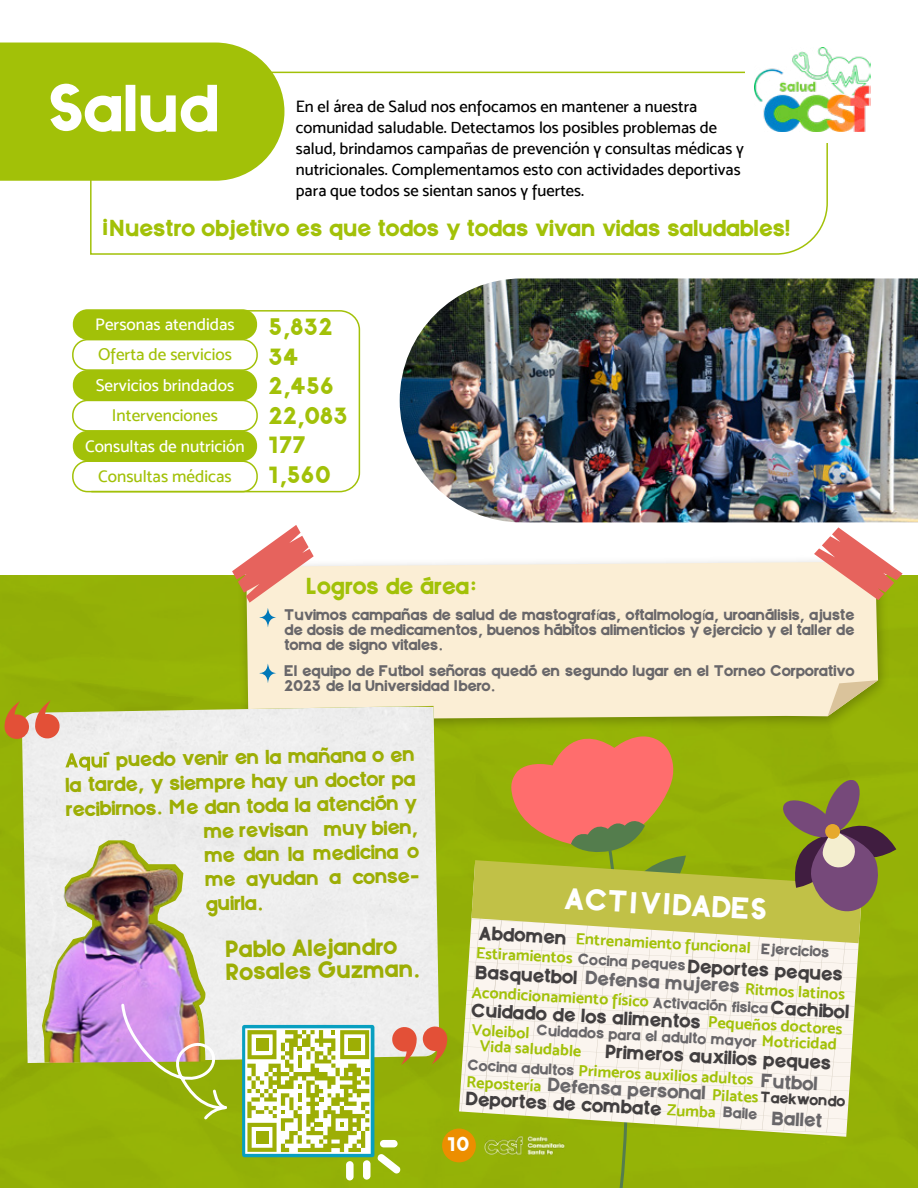
<style>
.page{position:relative;width:918px;height:1188px;background:#fff}
.page>*{position:absolute;margin:0;border:0;box-sizing:border-box;transform-origin:0 0}
.t1{font:64.65px "Bonkers";color:#fff}
.t2{font:29.4px "Bonkers";color:#fff}
.t3{font:23.25px/29.5px "Bonkers";color:#a2c108}
.t4{font:22.8px/22.8px "Bonkers";color:#9dae05}
.t5{font:22.5px "Bonkers";color:#a2c108}
.t6{font:19.8px "Bonkers";color:#9dae05}
.t7{font:19.5px "Bonkers";color:#fff}
.t8{font:18.75px "Bonkers";color:#423f40}
.t9{font:18.75px "Bonkers";color:#69676a}
.t10{font:17.1px "Mosk Medium 500";color:#fff}
.t11{font:17.1px "Mosk Medium 500";color:#a2c108}
.t12{font:16.5px/21px "Mosk Medium 500";color:#000}
.t13{font:16.05px "Mosk Bold 700";color:#a2c108}
.t14{font:15px/15px "Bonkers";letter-spacing:-.01em;color:#69676a;text-align:justify}
.t15{font:14.7px "Bonkers";color:#69676a}
.t16{font:14.7px "Bonkers";color:#423f40}
.s1{font-family:"Myriad Pro"}
.s2{font-family:"Bonkers";font-size:14.7px;color:#69676a}
.s3{color:#423f40}
.s4{font-family:"Mosk Bold 700";font-size:16.05px;color:#a2c108}
</style>
<div class="page">
<div style="left:0;top:575px;width:918px;height:613px;background:#94b107"></div>
<div style="left:246px;top:562px;width:632px;height:158px;background:#fbeed5"></div>
<svg style="left:814px;top:527px;width:89px;height:73px"></svg>
<svg style="left:90px;top:71px;width:738px;height:184px"></svg>
<div style="left:0;top:43px;width:284px;height:138px;background:#a2c108"></div>
<img style="left:400px;top:278px;width:518px;height:244px">
<svg style="left:260px;top:664px;width:16px;height:19px"></svg>
<div style="left:73px;top:309px;width:184px;height:31px;background:#a2c108;border-radius:15px"></div>
<div style="left:73px;top:370px;width:184px;height:30px;background:#a2c108;border-radius:15px"></div>
<div style="left:73px;top:431px;width:184px;height:30px;background:#a2c108;border-radius:15px"></div>
<svg style="left:90px;top:309px;width:271px;height:184px"></svg>
<svg style="left:459px;top:680px;width:437px;height:508px"></svg>
<div style="left:825px;top:824px;width:15px;height:15px;background:#e6a92d;border-radius:50%"></div>
<div style="left:22px;top:707px;width:417px;height:356px;background:#eee"></div>
<svg style="left:4px;top:701px;width:25px;height:39px"></svg>
<svg style="left:35px;top:701px;width:26px;height:38px"></svg>
<svg style="left:423px;top:1026px;width:24px;height:38px"></svg>
<svg style="left:391px;top:1026px;width:26px;height:39px"></svg>
<img style="left:22px;top:835px;width:210px;height:228px">
<div style="left:745px;top:44px;width:130px;height:99px;background:#fff"></div>
<img style="left:755px;top:47px;width:115px;height:84px">
<svg style="left:377px;top:1154px;width:24px;height:20px"></svg>
<div style="left:380px;top:1140px;width:18px;height:7px;background:#fff;border-radius:4px"></div>
<div style="left:363px;top:1160px;width:8px;height:20px;background:#fff;border-radius:4px"></div>
<div style="left:346px;top:1161px;width:8px;height:20px;background:#fff;border-radius:4px"></div>
<div style="left:242px;top:1025px;width:132px;height:132px;border:4px solid #089fc0"></div>
<svg style="left:232px;top:525px;width:82px;height:102px"></svg>
<svg style="left:245px;top:1028px;width:126px;height:126px"></svg>
<img style="left:42px;top:840px;width:327px;height:312px">
<div style="left:256px;top:1131px;width:12px;height:13px;background:#9dae05"></div>
<div style="left:256px;top:1039px;width:12px;height:12px;background:#9dae05"></div>
<div style="left:348px;top:1039px;width:13px;height:12px;background:#9dae05"></div>
<svg style="left:65px;top:752px;width:45px;height:19px"></svg>
<div style="left:442px;top:1129px;width:34px;height:33px;background:#ec8e00;border-radius:50%"></div>
<img style="left:484px;top:1136px;width:82px;height:20px">
<h1 class="t1" style="left:50px;top:68px;width:172px">Salud</h1>
<p class="t12" style="left:296px;top:96px;width:450px">En el área de Salud nos enfocamos en mantener a nuestra comunidad saludable. Detectamos los posibles problemas de salud, brindamos campañas de prevención y consultas médicas y nutricionales. Complementamos esto con actividades deportivas para que todos se sientan sanos y fuertes.</p>
<h3 class="t5" style="left:103px;top:215px;width:691px">iNuestro objetivo es que todos y todas vivan vidas saludables!</h3>
<p class="t10" style="left:95px;top:314px;width:141px">Personas atendidas</p>
<p class="t11" style="left:98px;top:344px;width:135px">Oferta de servicios</p>
<p class="t10" style="left:96px;top:375px;width:140px">Servicios brindados</p>
<p class="t11" style="left:112px;top:405px;width:108px">Intervenciones</p>
<p class="t10" style="left:85px;top:436px;width:161px">Consultas de nutrición</p>
<p class="t11" style="left:98px;top:466px;width:135px">Consultas médicas</p>
<h3 class="t3" style="left:269px;top:312px;width:81px">5,832<br>34<br>2,456<br>22,083<br>177<br>1,560</h3>
<h3 class="t5" style="left:307px;top:572px;width:171px">Logros de área:</h3>
<p class="t14" style="left:285px;top:607px;width:572px">Tuvimos campañas de salud de mastograf<span class="s1">í</span>as, oftalmolog<span class="s1">í</span>a, uroanálisis, ajuste de dosis de medicamentos, buenos hábitos alimenticios y ejercicio y el taller de toma de signo vitales.</p>
<p class="t14" style="left:285px;top:664px;width:572px">El equipo de Futbol señoras quedó en segundo lugar en el Torneo Corporativo<br>2023 de la Universidad Ibero.</p>
<h3 class="t6" style="left:116px;top:747px;width:300px;rotate:-1deg">puedo venir en la mañana o en</h3>
<h3 class="t6" style="left:66px;top:772px;width:352px;rotate:-1deg">la tarde, y siempre hay un doctor pa</h3>
<h3 class="t6" style="left:66px;top:797px;width:353px;rotate:-1deg">recibirnos. Me dan toda la atención y</h3>
<h3 class="t6" style="left:204px;top:819px;width:216px;rotate:-1deg">me revisan muy bien,</h3>
<h3 class="t6" style="left:205px;top:843px;width:216px;rotate:-1deg">me dan la medicina o</h3>
<h3 class="t6" style="left:205px;top:867px;width:216px;rotate:-1deg">me ayudan a conse-</h3>
<h3 class="t6" style="left:206px;top:892px;width:60px;rotate:-1deg">guirla.</h3>
<h3 class="t4" style="left:226px;top:938px;width:197px;rotate:-1deg">Pablo Alejandro<br>Rosales Guzman.</h3>
<h2 class="t2" style="left:567px;top:881px;width:204px;rotate:3deg">ACTIVIDADES</h2>
<p class="t8" style="left:481px;top:921px;width:89px;rotate:3deg">Abdomen</p>
<p class="t13" style="left:576px;top:929px;width:177px;rotate:3deg">Entrenamiento funcional</p>
<p class="t15" style="left:762px;top:939px;width:70px;rotate:3deg">Ejercicios</p>
<p class="t13" style="left:477px;top:943px;width:212px;rotate:3deg">Estiramientos <span class="s2">Cocina peques</span></p>
<p class="t8" style="left:473px;top:998px;width:231px;rotate:3deg">Cuidado de los alimentos</p>
<p class="t8" style="left:689px;top:955px;width:157px;rotate:3deg">Deportes peques</p>
<p class="t9" style="left:477px;top:961px;width:266px;rotate:3deg"><span class="s3">Basquetbol</span> Defensa mujeres</p>
<p class="t13" style="left:745px;top:979px;width:102px;rotate:3deg">Ritmos latinos</p>
<p class="t13" style="left:472px;top:982px;width:299px;rotate:3deg">Acondicionamiento físico <span class="s2">Activación fisica</span></p>
<p class="t8" style="left:772px;top:996px;width:80px;rotate:3deg">Cachibol</p>
<p class="t13" style="left:709px;top:1012px;width:136px;rotate:3deg">Pequeños doctores</p>
<p class="t13" style="left:472px;top:1020px;width:59px;rotate:3deg">Voleibol</p>
<p class="t15" style="left:538px;top:1021px;width:301px;rotate:3deg">Cuidados para el adulto mayor <span class="s4">Motricidad</span></p>
<p class="t9" style="left:549px;top:1073px;width:160px;rotate:3deg">Defensa personal</p>
<p class="t13" style="left:480px;top:1036px;width:103px;rotate:3deg">Vida saludable</p>
<p class="t8" style="left:607px;top:1040px;width:228px;rotate:3deg">Primeros auxilios peques</p>
<p class="t13" style="left:469px;top:1055px;width:287px;rotate:3deg"><span class="s2">Cocina adultos</span> Primeros auxilios adultos</p>
<p class="t9" style="left:763px;top:1069px;width:58px;rotate:3deg">Futbol</p>
<p class="t13" style="left:467px;top:1072px;width:77px;rotate:3deg">Repostería</p>
<p class="t16" style="left:713px;top:1086px;width:135px;rotate:3deg"><span class="s4">Pilates</span> Taekwondo</p>
<p class="t8" style="left:467px;top:1087px;width:197px;rotate:3deg">Deportes de combate</p>
<p class="t13" style="left:668px;top:1100px;width:50px;rotate:3deg">Zumba</p>
<p class="t9" style="left:724px;top:1104px;width:101px;rotate:3deg"><sup>Baile</sup> Ballet</p>
<h3 class="t7" style="left:448px;top:1132px;width:23px">10</h3>
</div>
